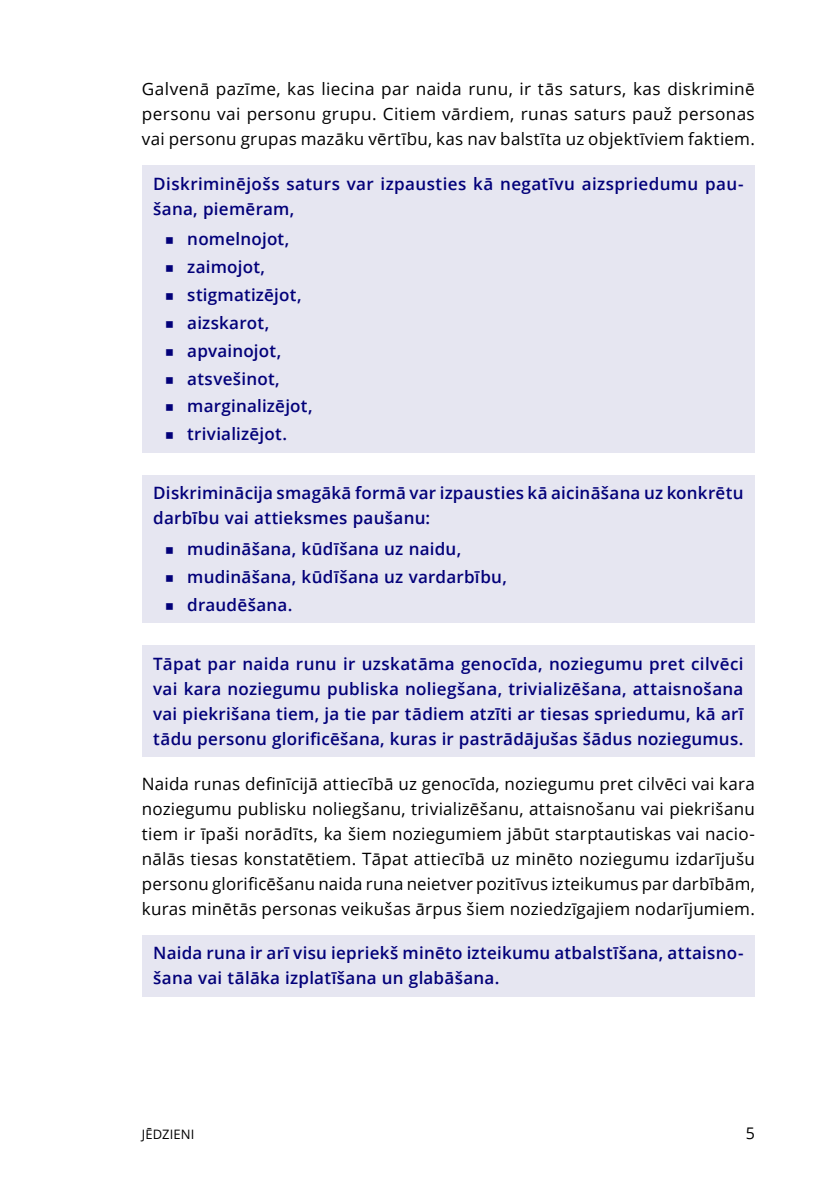
<style>
.page{position:relative;width:840px;height:1191px;background:#fff}
.page>*{position:absolute;margin:0;border:0;box-sizing:border-box;transform-origin:0 0}
.t1{font:600 17px/25px "Open Sans";letter-spacing:.015em;color:#020079}
.t2{font:17px/25px "Open Sans";letter-spacing:.015em;color:#000;text-align:justify}
.t3{font:16px "Open Sans";color:#000}
.t4{font:13px "Open Sans";color:#000}
.s1{font-family:"Montserrat";font-weight:400}
</style>
<div class="page">
<div style="left:142px;top:165px;width:612px;height:62px;background:#e6e6f1"></div>
<div style="left:142px;top:221px;width:612px;height:37px;background:#e6e6f1"></div>
<div style="left:142px;top:249px;width:612px;height:37px;background:#e6e6f1"></div>
<div style="left:142px;top:277px;width:612px;height:36px;background:#e6e6f1"></div>
<div style="left:142px;top:304px;width:612px;height:37px;background:#e6e6f1"></div>
<div style="left:142px;top:332px;width:612px;height:37px;background:#e6e6f1"></div>
<div style="left:142px;top:360px;width:612px;height:37px;background:#e6e6f1"></div>
<div style="left:142px;top:388px;width:612px;height:37px;background:#e6e6f1"></div>
<div style="left:142px;top:416px;width:612px;height:37px;background:#e6e6f1"></div>
<div style="left:142px;top:475px;width:612px;height:62px;background:#e6e6f1"></div>
<div style="left:142px;top:530px;width:612px;height:37px;background:#e6e6f1"></div>
<div style="left:142px;top:558px;width:612px;height:37px;background:#e6e6f1"></div>
<div style="left:142px;top:586px;width:612px;height:37px;background:#e6e6f1"></div>
<div style="left:142px;top:645px;width:612px;height:112px;background:#e6e6f1"></div>
<div style="left:142px;top:935px;width:612px;height:62px;background:#e6e6f1"></div>
<p class="t2" style="left:142px;top:76px;width:614px">Galvenā pazīme, kas liecina par naida runu, ir tās saturs, kas diskriminē personu vai personu grupu. Citiem vārdiem, runas saturs pauž personas vai personu grupas mazāku vērtību, kas nav balstīta uz objektīviem faktiem.</p>
<p class="t1" style="left:153px;top:171px;width:591px">Diskriminējošs saturs var izpausties kā negatīvu aizspriedumu pau&shy;šana, piemēram,</p>
<p class="t1" style="left:164px;top:226px;width:126px"><span class="s1">■</span> nomelnojot,</p>
<p class="t1" style="left:164px;top:254px;width:102px"><span class="s1">■</span> zaimojot,</p>
<p class="t1" style="left:164px;top:282px;width:138px"><span class="s1">■</span> stigmatizējot,</p>
<p class="t1" style="left:164px;top:310px;width:106px"><span class="s1">■</span> aizskarot,</p>
<p class="t1" style="left:164px;top:338px;width:118px"><span class="s1">■</span> apvainojot,</p>
<p class="t1" style="left:164px;top:365px;width:117px"><span class="s1">■</span> atsvešinot,</p>
<p class="t1" style="left:164px;top:393px;width:149px"><span class="s1">■</span> marginalizējot,</p>
<p class="t1" style="left:164px;top:421px;width:124px"><span class="s1">■</span> trivializējot.</p>
<p class="t1" style="left:153px;top:480px;width:591px">Diskriminācija smagākā formā var izpausties kā aicināšana uz konkrētu darbību vai attieksmes paušanu:</p>
<p class="t1" style="left:164px;top:536px;width:298px"><span class="s1">■</span> mudināšana, kūdīšana uz naidu,</p>
<p class="t1" style="left:164px;top:564px;width:343px"><span class="s1">■</span> mudināšana, kūdīšana uz vardarbību,</p>
<p class="t1" style="left:164px;top:591px;width:129px"><span class="s1">■</span> draudēšana.</p>
<p class="t1" style="left:153px;top:650px;width:591px;text-align:justify">Tāpat par naida runu ir uzskatāma genocīda, noziegumu pret cilvēci vai kara noziegumu publiska noliegšana, trivializēšana, attaisnošana vai piekrišana tiem, ja tie par tādiem atzīti ar tiesas spriedumu, kā arī tādu personu glorificēšana, kuras ir pastrādājušas šādus noziegumus.</p>
<p class="t2" style="left:142px;top:770px;width:614px">Naida runas definīcijā attiecībā uz genocīda, noziegumu pret cilvēci vai kara noziegumu publisku noliegšanu, trivializēšanu, attaisnošanu vai piekrišanu tiem ir īpaši norādīts, ka šiem noziegumiem jābūt starptautiskas vai nacio&shy;nālās tiesas konstatētiem. Tāpat attiecībā uz minēto noziegumu izdarījušu personu glorificēšanu naida runa neietver pozitīvus izteikumus par darbībām, kuras minētās personas veikušas ārpus šiem noziedzīgajiem nodarījumiem.</p>
<p class="t1" style="left:153px;top:940px;width:591px">Naida runa ir arī visu iepriekš minēto izteikumu atbalstīšana, attaisno&shy;šana vai tālāka izplatīšana un glabāšana.</p>
<p class="t4" style="left:142px;top:1125px;width:12px">Jēdzieni</p>
<p class="t3" style="left:745px;top:1121px;width:11px">5</p>
</div>
